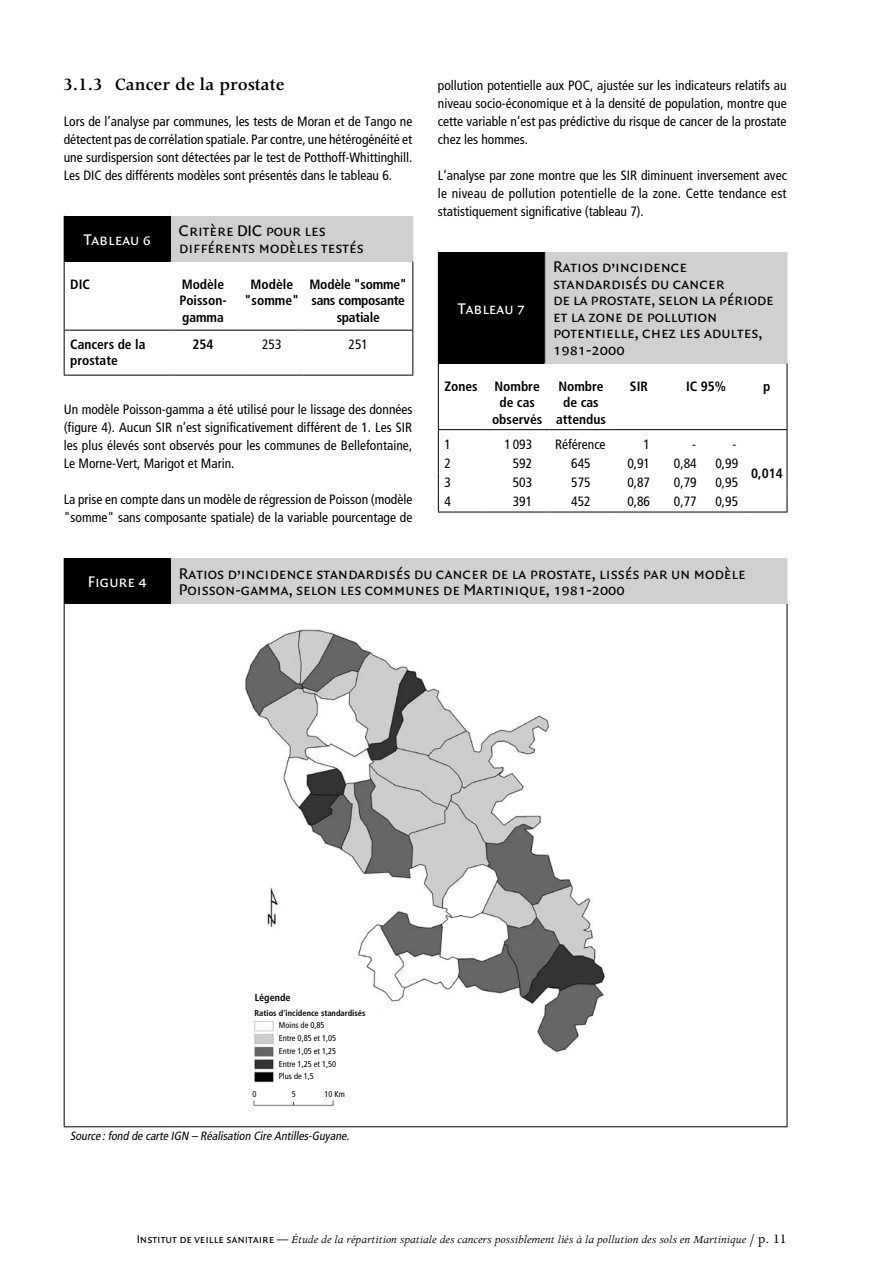
<style>
.page{position:relative;width:893px;height:1263px;background:#fff}
.page>*{position:absolute;margin:0;border:0;box-sizing:border-box;transform-origin:0 0}
.t1{font:600 19.5px "Apollo";color:#000;scale:.95 1}
.t2{font:16.5px/16.5px "Quadraat Sans Caps";color:#000}
.t3{font:16.5px "Quadraat Sans Caps";color:#fff}
.t4{font:condensed 13.5px/18px "Frutiger LT Std";color:#000;text-align:justify}
.t5{font:700 condensed 13.5px/16.5px "Frutiger LT Std";color:#000;text-align:center}
.t6{font:700 condensed 13.5px/16.5px "Frutiger LT Std";letter-spacing:-.02em;color:#000;text-align:center}
.t7{font:italic 12px "Apollo";color:#000}
.t8{font:italic condensed 12px "Frutiger LT Std";color:#000}
.t9{font:700 condensed 10.05px "Frutiger LT Std";color:#000}
.t10{font:condensed 8.4px/12.8px "Frutiger LT Std";color:#000}
.t11{font:700 condensed 8.4px "Frutiger LT Std";color:#000}
.s1{font-family:"Quadraat Sans Caps";font-style:normal}
.s2{font-style:normal;font-size:14.25px}
</style>
<div class="page">
<div style="left:64px;top:216px;width:106px;height:45px;background:#000"></div>
<div style="left:170px;top:216px;width:243px;height:45px;background:#cfd0d2"></div>
<hr style="left:170px;top:216px;width:1px;height:45px;background:#000">
<hr style="left:64px;top:330px;width:102px;height:1px;background:#000">
<hr style="left:170px;top:330px;width:70px;height:1px;background:#000">
<hr style="left:240px;top:330px;width:64px;height:1px;background:#000">
<hr style="left:304px;top:330px;width:109px;height:1px;background:#000">
<hr style="left:64px;top:261px;width:1px;height:69px;background:#000">
<hr style="left:412px;top:261px;width:1px;height:69px;background:#000">
<hr style="left:64px;top:375px;width:102px;height:1px;background:#000">
<hr style="left:170px;top:375px;width:70px;height:1px;background:#000">
<hr style="left:240px;top:375px;width:64px;height:1px;background:#000">
<hr style="left:304px;top:375px;width:109px;height:1px;background:#000">
<hr style="left:64px;top:330px;width:1px;height:45px;background:#000">
<hr style="left:412px;top:330px;width:1px;height:45px;background:#000">
<div style="left:438px;top:252px;width:107px;height:111px;background:#000"></div>
<div style="left:545px;top:252px;width:242px;height:111px;background:#cfd0d2"></div>
<hr style="left:787px;top:252px;width:1px;height:111px;background:#cfd0d2">
<hr style="left:438px;top:429px;width:47px;height:1px;background:#000">
<hr style="left:485px;top:429px;width:60px;height:1px;background:#000">
<hr style="left:549px;top:429px;width:64px;height:1px;background:#000">
<hr style="left:613px;top:429px;width:52px;height:1px;background:#000">
<hr style="left:665px;top:429px;width:41px;height:1px;background:#000">
<hr style="left:706px;top:429px;width:41px;height:1px;background:#000">
<hr style="left:747px;top:429px;width:40px;height:1px;background:#000">
<hr style="left:747px;top:512px;width:40px;height:1px;background:#000">
<hr style="left:438px;top:512px;width:47px;height:1px;background:#000">
<hr style="left:485px;top:512px;width:60px;height:1px;background:#000">
<hr style="left:549px;top:512px;width:64px;height:1px;background:#000">
<hr style="left:613px;top:512px;width:52px;height:1px;background:#000">
<hr style="left:665px;top:512px;width:41px;height:1px;background:#000">
<hr style="left:706px;top:512px;width:41px;height:1px;background:#000">
<hr style="left:438px;top:363px;width:1px;height:66px;background:#000">
<hr style="left:787px;top:363px;width:1px;height:66px;background:#000">
<svg style="left:438px;top:430px;width:1px;height:82px"></svg>
<svg style="left:787px;top:430px;width:1px;height:82px"></svg>
<div style="left:64px;top:558px;width:106px;height:46px;background:#000"></div>
<div style="left:170px;top:558px;width:617px;height:46px;background:#cfd0d2"></div>
<hr style="left:64px;top:1126px;width:106px;height:1px;background:#000">
<hr style="left:170px;top:1126px;width:617px;height:1px;background:#000">
<hr style="left:170px;top:558px;width:1px;height:46px;background:#000">
<hr style="left:787px;top:558px;width:1px;height:46px;background:#cfd0d2">
<hr style="left:64px;top:604px;width:1px;height:522px;background:#000">
<hr style="left:787px;top:604px;width:1px;height:522px;background:#000">
<img style="left:245px;top:629px;width:360px;height:477px">
<div style="left:275px;top:992px;width:103px;height:92px;background:#fff"></div>
<div style="left:250px;top:992px;width:35px;height:25px;background:#fff"></div>
<div style="left:251px;top:1091px;width:99px;height:6px;background:#fff"></div>
<h1 class="t1" style="left:64px;top:74px;width:234px">3.1.3 ancer de la prostate</h1>
<p class="t4" style="left:64px;top:112px;width:350px">Lors de l’analyse par communes, les tests de Moran et de Tango ne détectent pas de corrélation spatiale. Par contre, une hétérogénéité et une surdispersion sont détectées par le test de Potthoff-Whittinghill.<br>Les DIC des différents modèles sont présentés dans le tableau 6.</p>
<h1 class="t1" style="left:115px;top:74px;width:13px">C</h1>
<p class="t3" style="left:84px;top:230px;width:69px">Tableau 6</p>
<p class="t2" style="left:179px;top:223px;width:186px">Critère DIC pour les différents modèles testés</p>
<p class="t5" style="left:70px;top:276px;width:21px">DIC</p>
<p class="t5" style="left:179px;top:276px;width:49px;text-align:left">Modèle<br>Poisson&shy;gamma</p>
<p class="t5" style="left:245px;top:276px;width:56px">Modèle "somme"</p>
<p class="t6" style="left:310px;top:276px;width:99px">Modèle "somme" sans composante spatiale</p>
<p class="t5" style="left:70px;top:336px;width:77px;text-align:left">Cancers de la prostate</p>
<p class="t5" style="left:192px;top:336px;width:23px">254</p>
<p class="t4" style="left:262px;top:335px;width:21px">253</p>
<p class="t4" style="left:349px;top:335px;width:21px">251</p>
<p class="t4" style="left:64px;top:400px;width:350px">Un modèle Poisson-gamma a été utilisé pour le lissage des données (figure 4). Aucun SIR n’est significativement différent de 1. Les SIR les plus élevés sont observés pour les communes de Bellefontaine, Le Morne-Vert, Marigot et Marin.</p>
<p class="t4" style="left:64px;top:490px;width:350px">La prise en compte dans un modèle de régression de Poisson (modèle "somme" sans composante spatiale) de la variable pourcentage de</p>
<p class="t4" style="left:438px;top:76px;width:350px">pollution potentielle aux POC, ajustée sur les indicateurs relatifs au niveau socio-économique et à la densité de population, montre que cette variable n’est pas prédictive du risque de cancer de la prostate chez les hommes.</p>
<p class="t4" style="left:438px;top:166px;width:350px">L’analyse par zone montre que les SIR diminuent inversement avec le niveau de pollution potentielle de la zone. Cette tendance est statistiquement significative (tableau 7).</p>
<p class="t3" style="left:458px;top:299px;width:69px">Tableau 7</p>
<p class="t2" style="left:553px;top:259px;width:222px">Ratios d’incidence standardisés du cancer<br>de la prostate, selon la période et la zone de pollution potentielle, chez les adultes,<br>1981-2000</p>
<p class="t5" style="left:444px;top:378px;width:35px">Zones</p>
<p class="t5" style="left:492px;top:378px;width:52px">Nombre de cas observés</p>
<p class="t5" style="left:556px;top:378px;width:51px">Nombre de cas attendus</p>
<p class="t5" style="left:630px;top:378px;width:20px">SIR</p>
<p class="t5" style="left:686px;top:378px;width:42px">IC 95%</p>
<p class="t5" style="left:763px;top:378px;width:9px">p</p>
<p class="t4" style="left:444px;top:435px;width:8px">1</p>
<p class="t4" style="left:505px;top:435px;width:29px">1 093</p>
<p class="t4" style="left:555px;top:435px;width:52px">Référence</p>
<p class="t4" style="left:644px;top:435px;width:8px">1</p>
<p class="t4" style="left:692px;top:435px;width:5px">-</p>
<p class="t4" style="left:732px;top:435px;width:5px">-</p>
<p class="t5" style="left:751px;top:465px;width:33px">0,014</p>
<p class="t4" style="left:444px;top:455px;width:8px">2</p>
<p class="t4" style="left:513px;top:455px;width:21px">592</p>
<p class="t4" style="left:571px;top:455px;width:21px">645</p>
<p class="t4" style="left:627px;top:455px;width:24px">0,91</p>
<p class="t4" style="left:674px;top:455px;width:24px">0,84</p>
<p class="t4" style="left:715px;top:455px;width:24px">0,99</p>
<p class="t4" style="left:444px;top:473px;width:8px">3</p>
<p class="t4" style="left:513px;top:473px;width:21px">503</p>
<p class="t4" style="left:571px;top:473px;width:21px">575</p>
<p class="t4" style="left:627px;top:473px;width:24px">0,87</p>
<p class="t4" style="left:674px;top:473px;width:24px">0,79</p>
<p class="t4" style="left:715px;top:473px;width:24px">0,95</p>
<p class="t4" style="left:444px;top:492px;width:8px">4</p>
<p class="t4" style="left:513px;top:492px;width:21px">391</p>
<p class="t4" style="left:571px;top:492px;width:21px">452</p>
<p class="t4" style="left:627px;top:492px;width:24px">0,86</p>
<p class="t4" style="left:674px;top:492px;width:24px">0,77</p>
<p class="t4" style="left:715px;top:492px;width:24px">0,95</p>
<p class="t3" style="left:88px;top:572px;width:61px">Figure 4</p>
<p class="t2" style="left:179px;top:565px;width:568px">Ratios d’incidence standardisés du cancer de la prostate, lissés par un modèle<br>Poisson-gamma, selon les communes de Martinique, 1981-2000</p>
<p class="t9" style="left:255px;top:991px;width:37px">Légende</p>
<p class="t11" style="left:255px;top:1008px;width:112px">Ratios d‘incidence standardisés</p>
<p class="t10" style="left:279px;top:1019px;width:59px">Moins de 0,85<br>Entre 0,85 et 1,05<br>Entre 1,05 et 1,25<br>Entre 1,25 et 1,50<br>Plus de 1,5</p>
<p class="t10" style="left:252px;top:1088px;width:6px">0</p>
<p class="t10" style="left:292px;top:1088px;width:6px">5</p>
<p class="t10" style="left:324px;top:1088px;width:22px">10 Km</p>
<p class="t8" style="left:70px;top:1129px;width:283px">Source :fond de carte IGN – Réalisation Cire Antilles-Guyane.</p>
<p class="t7" style="left:137px;top:1233px;width:651px"><span class="s1">Institut de veille sanitaire —</span> Étude de la répartition spatiale des cancers possiblement liés à la pollution des sols en Martinique <span class="s2">/ p. 11</span></p>
</div>
